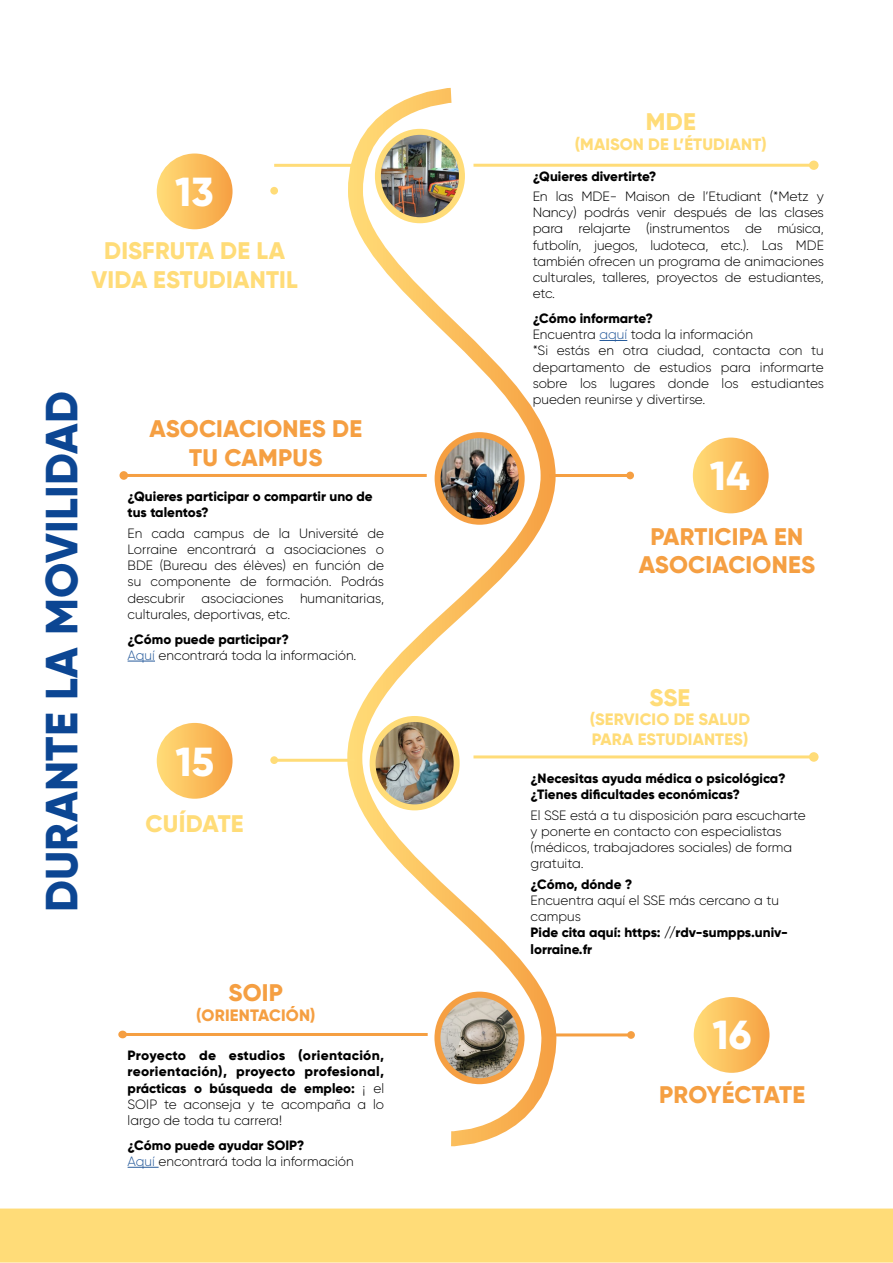
<style>
.page{position:relative;width:893px;height:1263px;background:#fff}
.page>*{position:absolute;margin:0;border:0;box-sizing:border-box;transform-origin:0 0}
.t1{font:800 45px "Gilroy";letter-spacing:.01em;color:#0c4693}
.t2{font:800 40.5px "Gilroy";color:#fff}
.t3{font:800 24px/28.8px "Gilroy";letter-spacing:.01em;color:#f59f42;text-align:center}
.t4{font:800 24px/28.8px "Gilroy";letter-spacing:.01em;color:#ffdc78;text-align:center}
.t5{font:800 16.5px/19.8px "Gilroy";letter-spacing:.01em;color:#ffdc78}
.t6{font:800 16.5px "Gilroy";letter-spacing:.01em;color:#f59f42}
.t7{font:300 13.5px/16.2px "Gilroy";color:#000}
.t8{font:800 13.5px/16.2px "Gilroy";color:#000}
.s1{font-weight:800}
.s2{color:#275b9b}
.s3{font-weight:300}
</style>
<div class="page">
<hr style="left:274px;top:164px;width:81px;height:3px;background:#ffdc78">
<svg style="left:341px;top:87px;width:223px;height:1060px"></svg>
<div style="left:157px;top:153px;width:76px;height:76px;background:linear-gradient(to right,#ffdb75,#f6a54b);border-radius:38px"></div>
<div style="left:270px;top:187px;width:8px;height:8px;background:#ffdc78;border-radius:50%"></div>
<hr style="left:549px;top:474px;width:81px;height:3px;background:#f59f42">
<div style="left:626px;top:472px;width:8px;height:7px;background:#f59f42;border-radius:50%"></div>
<div style="left:693px;top:438px;width:76px;height:75px;background:linear-gradient(to right,#ffdc76,#f6a348);border-radius:38px"></div>
<hr style="left:122px;top:474px;width:305px;height:3px;background:#f59f42">
<div style="left:119px;top:471px;width:9px;height:9px;background:#f59f42;border-radius:50%"></div>
<svg style="left:128px;top:661px;width:27px;height:1px"></svg>
<hr style="left:473px;top:164px;width:341px;height:3px;background:#ffdc78">
<div style="left:809px;top:161px;width:10px;height:9px;background:#ffdc78;border-radius:50%"></div>
<svg style="left:599px;top:340px;width:28px;height:1px"></svg>
<hr style="left:274px;top:759px;width:81px;height:3px;background:#ffdc78">
<div style="left:157px;top:723px;width:76px;height:76px;background:linear-gradient(to right,#ffdb74,#f6a64c);border-radius:38px"></div>
<div style="left:270px;top:756px;width:8px;height:8px;background:#ffdc78;border-radius:50%"></div>
<hr style="left:473px;top:755px;width:341px;height:3px;background:#ffdc78">
<div style="left:809px;top:752px;width:10px;height:10px;background:#ffdc78;border-radius:50%"></div>
<hr style="left:550px;top:1033px;width:81px;height:3px;background:#f59f42">
<div style="left:627px;top:1031px;width:8px;height:8px;background:#f59f42;border-radius:50%"></div>
<div style="left:694px;top:997px;width:75px;height:76px;background:linear-gradient(to right,#ffdd79,#f6a143);border-radius:38px"></div>
<hr style="left:123px;top:1033px;width:305px;height:3px;background:#f59f42">
<div style="left:118px;top:1031px;width:9px;height:7px;background:#f59f42;border-radius:50%"></div>
<hr style="left:128px;top:1167px;width:31px;height:1px;background:#275b9b">
<div style="left:1px;top:1209px;width:891px;height:53px;background:#ffdc78"></div>
<div style="left:0;top:1208px;width:893px;height:54px;border:2px solid #ffdc78"></div>
<img style="left:438px;top:436px;width:84px;height:86px">
<div style="left:435px;top:432px;width:90px;height:93px;border:6px solid #f59f42;border-radius:50%"></div>
<img style="left:374px;top:719px;width:83px;height:88px">
<div style="left:370px;top:716px;width:90px;height:94px;border:6px solid #ffdc78;border-radius:50%"></div>
<img style="left:437px;top:994px;width:84px;height:87px">
<div style="left:434px;top:991px;width:90px;height:93px;border:6px solid #f59f42;border-radius:50%"></div>
<img style="left:378px;top:133px;width:84px;height:87px">
<div style="left:375px;top:129px;width:90px;height:94px;border:6px solid #ffdc78;border-radius:50%"></div>
<h2 class="t2" style="left:175px;top:166px;width:40px">13</h2>
<h3 class="t4" style="left:91px;top:237px;width:208px">DISFRUTA DE LA<br>VIDA ESTUDIANTIL</h3>
<h1 class="t1" style="left:33px;top:912px;width:523px;rotate:-90deg">DURANTE LA MOVILIDAD</h1>
<h3 class="t3" style="left:150px;top:414px;width:214px">ASOCIACIONES DE<br>TU CAMPUS</h3>
<p class="t8" style="left:128px;top:488px;width:247px">¿Quieres participar o compartir uno de tus talentos?</p>
<p class="t7" style="left:128px;top:525px;width:258px;text-align:justify">En cada campus de la Université de Lorraine encontrará a asociaciones o BDE (Bureau des élèves) en función de su componente de formación. Podrás descubrir asociaciones humanitarias, culturales, deportivas, etc.</p>
<p class="t7" style="left:128px;top:630px;width:230px"><span class="s1">¿Cómo puede participar?<br></span><span class="s2">Aquí</span> encontrará toda la información.</p>
<h2 class="t2" style="left:187px;top:733px;width:34px">11</h2>
<h2 class="t2" style="left:175px;top:737px;width:40px">15</h2>
<h3 class="t4" style="left:146px;top:808px;width:100px">CUÍDATE</h3>
<h3 class="t3" style="left:229px;top:978px;width:56px">SOIP</h3>
<p class="t6" style="left:196px;top:1005px;width:121px">(ORIENTACIÓN)</p>
<p class="t8" style="left:128px;top:1047px;width:258px;text-align:justify">Proyecto de estudios (orientación, reorientación), proyecto profesional, prácticas o búsqueda de empleo: <span class="s3">¡ el SOIP te aconseja y te acompaña a lo largo de toda tu carrera!</span></p>
<p class="t7" style="left:128px;top:1137px;width:228px"><span class="s1">¿Cómo puede ayudar SOIP?<br></span><span class="s2">Aquí</span> encontrará toda la información</p>
<h3 class="t4" style="left:646px;top:107px;width:51px">MDE</h3>
<p class="t5" style="left:575px;top:134px;width:193px">(MAISON DE L’ÉTUDIANT)</p>
<p class="t8" style="left:533px;top:168px;width:125px">¿Quieres divertirte?</p>
<p class="t7" style="left:533px;top:188px;width:293px;text-align:justify">En las MDE- Maison de l’Etudiant (*Metz y Nancy) podrás venir después de las clases para relajarte (instrumentos de música, futbolín, juegos, ludoteca, etc.). Las MDE también ofrecen un programa de animaciones culturales, talleres, proyectos de estudiantes, etc.</p>
<p class="t7" style="left:533px;top:310px;width:293px"><span class="s1">¿Cómo informarte?<br></span>Encuentra <span class="s2">aquí</span> toda la información<br>*Si estás en otra ciudad, contacta con tu departamento de estudios para informarte sobre los lugares donde los estudiantes pueden reunirse y divertirse.</p>
<h2 class="t2" style="left:710px;top:450px;width:41px">14</h2>
<h3 class="t3" style="left:639px;top:522px;width:178px">PARTICIPA EN<br>ASOCIACIONES</h3>
<h3 class="t4" style="left:650px;top:683px;width:42px">SSE</h3>
<p class="t5" style="left:590px;top:709px;width:162px">(SERVICIO DE SALUD<br>PARA ESTUDIANTES)</p>
<p class="t8" style="left:531px;top:770px;width:257px">¿Necesitas ayuda médica o psicológica? ¿Tienes dificultades económicas?</p>
<p class="t7" style="left:531px;top:807px;width:277px">El SSE está a tu disposición para escucharte y ponerte en contacto con especialistas (médicos, trabajadores sociales) de forma gratuita.</p>
<p class="t8" style="left:531px;top:876px;width:103px">¿Cómo, dónde ?</p>
<p class="t7" style="left:531px;top:892px;width:250px">Encuentra aquí el SSE más cercano a tu campus</p>
<p class="t8" style="left:531px;top:924px;width:259px">Pide cita aquí: https: //rdv-sumpps.univ&shy;lorraine.fr</p>
<h2 class="t2" style="left:713px;top:1010px;width:41px">16</h2>
<h3 class="t3" style="left:659px;top:1080px;width:147px">PROYÉCTATE</h3>
</div>
